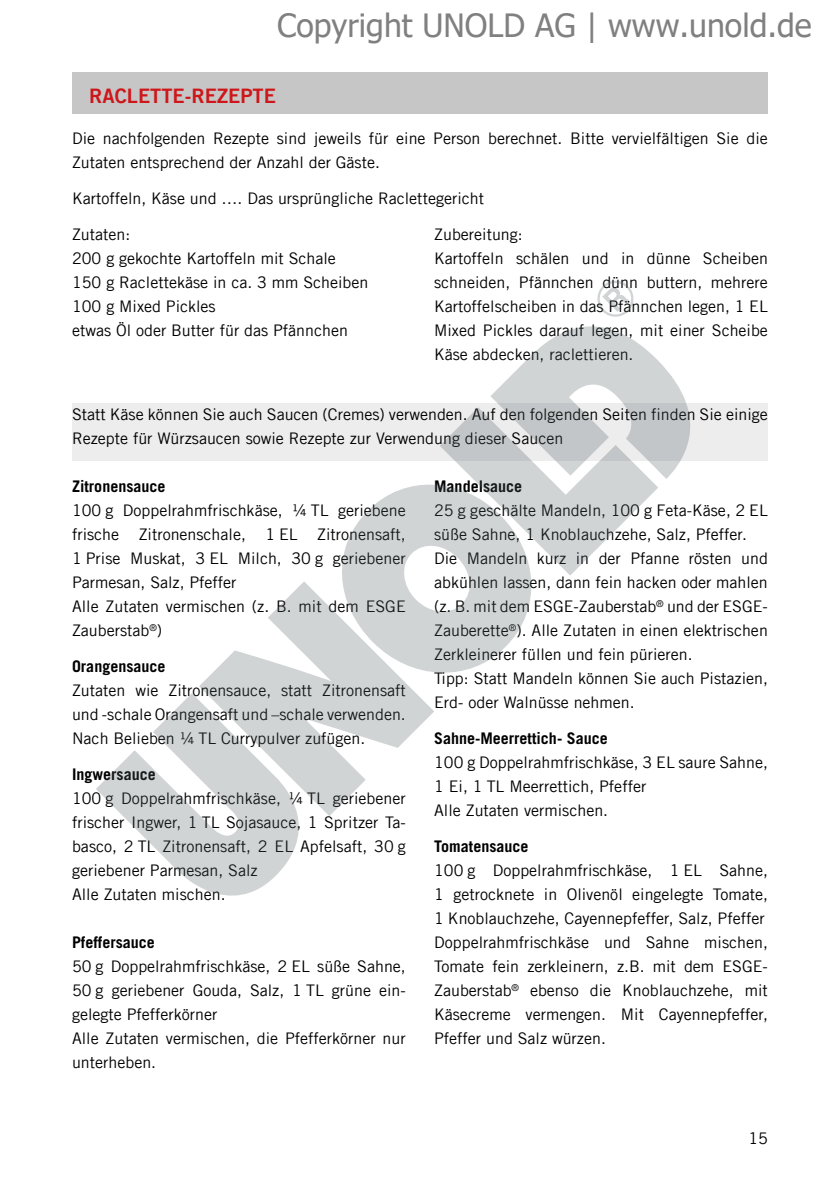
<style>
.page{position:relative;width:840px;height:1191px;background:#fff}
.page>*{position:absolute;margin:0;border:0;box-sizing:border-box;transform-origin:0 0}
.t1{font:32px "Tahoma";color:#808080}
.t2{font:20px "Trade Gothic LT Com Bd 2";color:#cd171a}
.t3{font:16px/24px "Trade Gothic LT Com";color:#000}
.t4{font:700 16px "Trade Gothic LT Com";color:#000}
</style>
<div class="page">
<div style="left:72px;top:72px;width:695px;height:42px;background:#c6c6c6"></div>
<div style="left:72px;top:403px;width:695px;height:58px;background:#ededed"></div>
<svg style="left:530px;top:326px;width:161px;height:153px"></svg>
<svg style="left:440px;top:357px;width:218px;height:219px"></svg>
<svg style="left:342px;top:447px;width:226px;height:226px;fill:#d0d4d5"></svg>
<svg style="left:199px;top:581px;width:235px;height:235px;fill:#d0d4d5"></svg>
<svg style="left:96px;top:690px;width:231px;height:206px;fill:#d0d4d5"></svg>
<svg style="left:597px;top:280px;width:37px;height:37px"></svg>
<h1 class="t1" style="left:277px;top:4px;width:535px">Copyright UNOLD AG | www.unold.de</h1>
<p class="t2" style="left:89px;top:83px;width:188px">RACLETTE-REZEPTE</p>
<p class="t3" style="left:72px;top:126px;width:697px">Die nachfolgenden Rezepte sind jeweils für eine Person berechnet. Bitte vervielfältigen Sie die<br>Zutaten entsprechend der Anzahl der Gäste.</p>
<p class="t3" style="left:72px;top:186px;width:413px">Kartoffeln, Käse und …. Das ursprüngliche Raclettegericht</p>
<p class="t3" style="left:72px;top:222px;width:297px">Zutaten:<br>200 g gekochte Kartoffeln mit Schale<br>150 g Raclettekäse in ca. 3 mm Scheiben<br>100 g Mixed Pickles<br>etwas Öl oder Butter für das Pfännchen</p>
<p class="t3" style="left:434px;top:222px;width:335px">Zubereitung:<br>Kartoffeln schälen und in dünne Scheiben schneiden, Pfännchen dünn buttern, mehrere Kartoffelscheiben in das Pfännchen legen, 1 EL Mixed Pickles darauf legen, mit einer Scheibe Käse abdecken, raclettieren.</p>
<p class="t3" style="left:72px;top:402px;width:696px">Statt Käse können Sie auch Saucen (Cremes) verwenden. Auf den folgenden Seiten finden Sie einige<br>Rezepte für Würzsaucen sowie Rezepte zur Verwendung dieser Saucen</p>
<p class="t4" style="left:72px;top:476px;width:95px">Zitronensauce</p>
<p class="t3" style="left:72px;top:498px;width:335px">100 g Doppelrahmfrischkäse, ¼ TL geriebene frische Zitronenschale, 1 EL Zitronensaft, 1 Prise Muskat, 3 EL Milch, 30 g geriebener Parmesan, Salz, Pfeffer<br>Alle Zutaten vermischen (z. B. mit dem ESGE Zauberstab<sup>®</sup>)</p>
<p class="t4" style="left:72px;top:656px;width:95px">Orangensauce</p>
<p class="t3" style="left:72px;top:678px;width:335px;text-align:justify">Zutaten wie Zitronensauce, statt Zitronensaft und -schale Orangensaft und –schale verwenden.<br>Nach Belieben ¼ TL Currypulver zufügen.</p>
<p class="t4" style="left:72px;top:764px;width:85px">Ingwersauce</p>
<p class="t3" style="left:72px;top:786px;width:335px">100 g Doppelrahmfrischkäse, ¼ TL geriebener frischer Ingwer, 1 TL Sojasauce, 1 Spritzer Ta&shy;basco, 2 TL Zitronensaft, 2 EL Apfelsaft, 30 g geriebener Parmesan, Salz<br>Alle Zutaten mischen.</p>
<p class="t4" style="left:72px;top:932px;width:84px">Pfeffersauce</p>
<p class="t3" style="left:72px;top:954px;width:335px">50 g Doppelrahmfrischkäse, 2 EL süße Sahne, 50 g geriebener Gouda, Salz, 1 TL grüne ein&shy;gelegte Pfefferkörner<br>Alle Zutaten vermischen, die Pfefferkörner nur unterheben.</p>
<p class="t4" style="left:434px;top:476px;width:89px">Mandelsauce</p>
<p class="t3" style="left:434px;top:498px;width:335px">25 g geschälte Mandeln, 100 g Feta-Käse, 2 EL süße Sahne, 1 Knoblauchzehe, Salz, Pfeffer.<br>Die Mandeln kurz in der Pfanne rösten und abkühlen lassen, dann fein hacken oder mahlen (z. B. mit dem ESGE-Zauberstab<sup>®</sup> und der ESGE-Zauberette<sup>®</sup>). Alle Zutaten in einen elektrischen Zerkleinerer füllen und fein pürieren.<br>Tipp: Statt Mandeln können Sie auch Pistazien, Erd- oder Walnüsse nehmen.</p>
<p class="t4" style="left:434px;top:728px;width:175px">Sahne-Meerrettich- Sauce</p>
<p class="t3" style="left:434px;top:750px;width:335px">100 g Doppelrahmfrischkäse, 3 EL saure Sahne,<br>1 Ei, 1 TL Meerrettich, Pfeffer<br>Alle Zutaten vermischen.</p>
<p class="t4" style="left:434px;top:836px;width:96px">Tomatensauce</p>
<p class="t3" style="left:434px;top:858px;width:335px">100 g Doppelrahmfrischkäse, 1 EL Sahne, 1 getrocknete in Olivenöl eingelegte Tomate, 1 Knoblauchzehe, Cayennepfeffer, Salz, Pfeffer Doppelrahmfrischkäse und Sahne mischen, Tomate fein zerkleinern, z.B. mit dem ESGE-Zauberstab<sup>®</sup> ebenso die Knoblauchzehe, mit Käsecreme vermengen. Mit Cayennepfeffer, Pfeffer und Salz würzen.</p>
<p class="t3" style="left:748px;top:1126px;width:21px">15</p>
</div>
